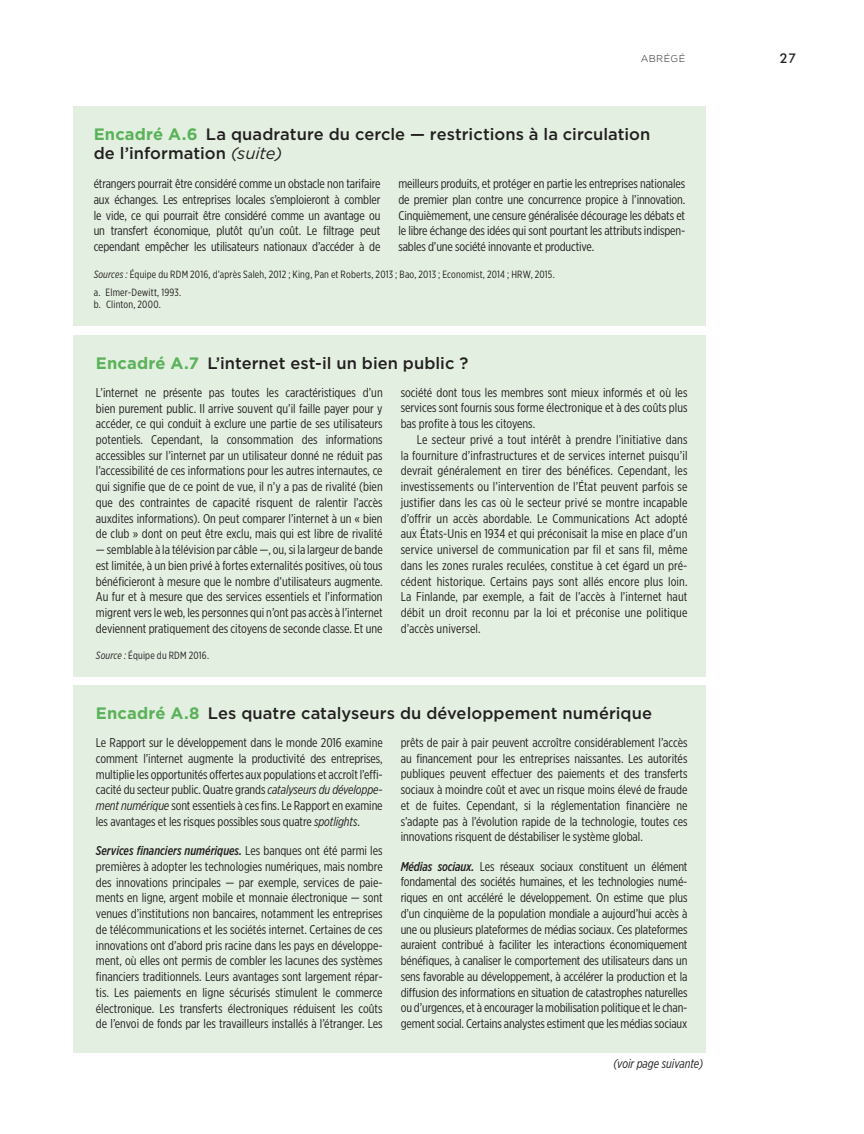
<style>
.page{position:relative;width:864px;height:1134px;background:#fff}
.page>*{position:absolute;margin:0;border:0;box-sizing:border-box;transform-origin:0 0}
.t1{font:500 16.5px/19.5px "Gotham";letter-spacing:.005em;color:#231f20}
.t2{font:500 13.5px "Futura BT";color:#231f20}
.t3{font:12.75px/15.8px "Gotham X Narrow";letter-spacing:-.005em;color:#231f20;text-align:justify}
.t4{font:italic 12.75px "Gotham X Narrow";color:#231f20}
.t5{font:10.5px/18px "Gotham X Narrow";letter-spacing:.02em;color:#231f20}
.t6{font:300 9.75px "Gotham";letter-spacing:.04em;color:#231f20}
.s1{font-weight:700;color:#5ab259}
.s2{font-weight:400;font-style:italic}
.s3{font-style:italic}
.s4{font-weight:500;font-style:italic}
</style>
<div class="page">
<div style="left:73px;top:107px;width:632px;height:219px;background:#e3efe0"></div>
<div style="left:73px;top:335px;width:633px;height:342px;background:#e3efe0"></div>
<div style="left:73px;top:686px;width:633px;height:367px;background:#e3efe0"></div>
<p class="t6" style="left:641px;top:53px;width:46px">ABRÉGÉ</p>
<p class="t2" style="left:780px;top:50px;width:18px">27</p>
<p class="t1" style="left:94px;top:124px;width:558px"><span class="s1">Encadré A.6</span> La quadrature du cercle — restrictions à la circulation de l’information <span class="s2">(suite)</span></p>
<p class="t3" style="left:94px;top:176px;width:288px">étrangers pourrait être considéré comme un obstacle non tarifaire aux échanges. Les entreprises locales s’emploieront à combler le vide, ce qui pourrait être considéré comme un avantage ou un transfert économique, plutôt qu’un coût. Le filtrage peut cependant empêcher les utilisateurs nationaux d’accéder à de</p>
<p class="t3" style="left:398px;top:176px;width:288px">meilleurs produits, et protéger en partie les entreprises nationales de premier plan contre une concurrence propice à l’innovation.<br>Cinquièmement, une censure généralisée décourage les débats et le libre échange des idées qui sont pourtant les attributs indispen&shy;sables d’une société innovante et productive.</p>
<p class="t5" style="left:94px;top:265px;width:463px"><span class="s3">Sources :</span> Équipe du RDM 2016, d’après Saleh, 2012 ; King, Pan et Roberts, 2013 ; Bao, 2013 ; Economist, 2014 ; HRW, 2015. a. Elmer-Dewitt, 1993.</p>
<p class="t5" style="left:94px;top:295px;width:69px">b. Clinton, 2000.</p>
<p class="t1" style="left:96px;top:353px;width:374px"><span class="s1">Encadré A.7</span> L’internet est-il un bien public ?</p>
<p class="t3" style="left:96px;top:384px;width:288px">L’internet ne présente pas toutes les caractéristiques d’un bien purement public. Il arrive souvent qu’il faille payer pour y accéder, ce qui conduit à exclure une partie de ses utilisateurs potentiels. Cependant, la consommation des informations accessibles sur l’internet par un utilisateur donné ne réduit pas l’accessibilité de ces informations pour les autres internautes, ce qui signifie que de ce point de vue, il n’y a pas de rivalité (bien que des contraintes de capacité risquent de ralentir l’accès auxdites informations). On peut comparer l’internet à un « bien de club » dont on peut être exclu, mais qui est libre de rivalité</p>
<p class="t3" style="left:96px;top:542px;width:288px">— semblable à la télévision par câble —, ou, si la largeur de bande est limitée, à un bien privé à fortes externalités positives, où tous bénéficieront à mesure que le nombre d’utilisateurs augmente.<br>Au fur et à mesure que des services essentiels et l’information migrent vers le web, les personnes qui n’ont pas accès à l’internet deviennent pratiquement des citoyens de seconde classe. Et une</p>
<p class="t3" style="left:401px;top:384px;width:288px">société dont tous les membres sont mieux informés et où les services sont fournis sous forme électronique et à des coûts plus bas profite à tous les citoyens.</p>
<p class="t3" style="left:401px;top:431px;width:288px;text-indent:16px">Le secteur privé a tout intérêt à prendre l’initiative dans la fourniture d’infrastructures et de services internet puisqu’il devrait généralement en tirer des bénéfices. Cependant, les investissements ou l’intervention de l’État peuvent parfois se justifier dans les cas où le secteur privé se montre incapable d’offrir un accès abordable. Le Communications Act adopté aux États-Unis en 1934 et qui préconisait la mise en place d’un service universel de communication par fil et sans fil, même dans les zones rurales reculées, constitue à cet égard un pré&shy;cédent historique. Certains pays sont allés encore plus loin.<br>La Finlande, par exemple, a fait de l’accès à l’internet haut débit un droit reconnu par la loi et préconise une politique d’accès universel.</p>
<p class="t5" style="left:96px;top:646px;width:115px"><span class="s3">Source :</span> Équipe du RDM 2016.</p>
<p class="t1" style="left:96px;top:703px;width:558px"><span class="s1">Encadré A.8</span> Les quatre catalyseurs du développement numérique</p>
<p class="t3" style="left:96px;top:735px;width:288px">Le Rapport sur le développement dans le monde 2016 examine comment l’internet augmente la productivité des entreprises, multiplie les opportunités offertes aux populations et accroît l’effi&shy;cacité du secteur public. Quatre grands <span class="s3">catalyseurs du développe&shy;ment numérique</span> sont essentiels à ces fins. Le Rapport en examine les avantages et les risques possibles sous quatre <span class="s3">spotlights</span>.</p>
<p class="t3" style="left:96px;top:842px;width:288px"><span class="s4">Services financiers numériques.</span> Les banques ont été parmi les premières à adopter les technologies numériques, mais nombre des innovations principales — par exemple, services de paie&shy;ments en ligne, argent mobile et monnaie électronique — sont venues d’institutions non bancaires, notamment les entreprises de télécommunications et les sociétés internet. Certaines de ces innovations ont d’abord pris racine dans les pays en développe&shy;ment, où elles ont permis de combler les lacunes des systèmes financiers traditionnels. Leurs avantages sont largement répar&shy;tis. Les paiements en ligne sécurisés stimulent le commerce électronique. Les transferts électroniques réduisent les coûts de l’envoi de fonds par les travailleurs installés à l’étranger. Les</p>
<p class="t3" style="left:401px;top:734px;width:288px">prêts de pair à pair peuvent accroître considérablement l’accès au financement pour les entreprises naissantes. Les autorités publiques peuvent effectuer des paiements et des transferts sociaux à moindre coût et avec un risque moins élevé de fraude et de fuites. Cependant, si la réglementation financière ne s’adapte pas à l’évolution rapide de la technologie, toutes ces innovations risquent de déstabiliser le système global.</p>
<p class="t3" style="left:401px;top:858px;width:288px"><span class="s4">Médias sociaux.</span> Les réseaux sociaux constituent un élément fondamental des sociétés humaines, et les technologies numé&shy;riques en ont accéléré le développement. On estime que plus d’un cinquième de la population mondiale a aujourd’hui accès à une ou plusieurs plateformes de médias sociaux. Ces plateformes auraient contribué à faciliter les interactions économiquement bénéfiques, à canaliser le comportement des utilisateurs dans un sens favorable au développement, à accélérer la production et la diffusion des informations en situation de catastrophes naturelles ou d’urgences, et à encourager la mobilisation politique et le chan&shy;gement social. Certains analystes estiment que les médias sociaux</p>
<p class="t4" style="left:613px;top:1055px;width:91px">(voir page suivante)</p>
</div>
